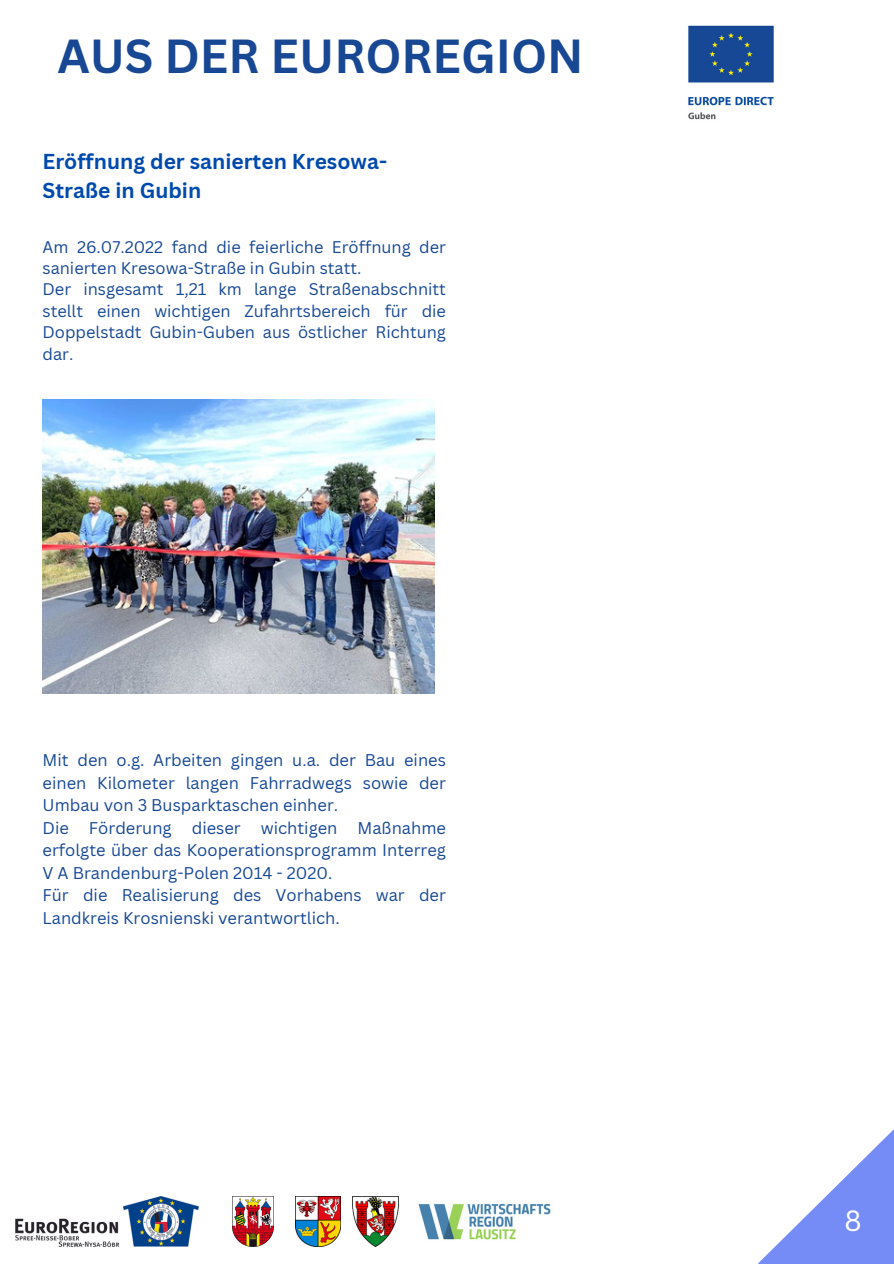
<style>
.page{position:relative;width:894px;height:1264px;background:#fff}
.page>*{position:absolute;margin:0;border:0;box-sizing:border-box;transform-origin:0 0}
.t1{font:700 46.5px "Canva Sans";color:#184893}
.t2{font:28.5px "Canva Sans";color:#fff}
.t3{font:700 21px/29.2px "Canva Sans";color:#004aad}
.t4{font:16.5px/22.5px "Canva Sans";color:#174895;text-align:justify}
.t5{font:16.35px/21.3px "Canva Sans";color:#174895}
</style>
<div class="page">
<svg style="left:758px;top:1130px;width:135px;height:133px"></svg>
<img style="left:15px;top:1196px;width:184px;height:50px">
<img style="left:233px;top:1196px;width:40px;height:50px">
<img style="left:295px;top:1196px;width:45px;height:50px">
<img style="left:352px;top:1196px;width:47px;height:50px">
<img style="left:418px;top:1203px;width:133px;height:37px">
<img style="left:688px;top:25px;width:86px;height:95px">
<img style="left:43px;top:399px;width:391px;height:294px">
<p class="t1" style="left:57px;top:23px;width:527px">AUS DER EUROREGION</p>
<p class="t3" style="left:43px;top:146px;width:346px">Eröffnung der sanierten Kresowa-<br>Straße in Gubin</p>
<p class="t5" style="left:43px;top:236px;width:405px">Am 26.07.2022 fand die feierliche Eröffnung der sanierten Kresowa-Straße in Gubin statt.</p>
<p class="t5" style="left:43px;top:278px;width:405px;text-align:justify">Der insgesamt 1,21 km lange Straßenabschnitt stellt einen wichtigen Zufahrtsbereich für die Doppelstadt Gubin-Guben aus östlicher Richtung dar.</p>
<p class="t4" style="left:43px;top:748px;width:405px">Mit den o.g. Arbeiten gingen u.a. der Bau eines einen Kilometer langen Fahrradwegs sowie der Umbau von 3 Busparktaschen einher.</p>
<p class="t4" style="left:43px;top:816px;width:405px;text-align:left">Die Förderung dieser wichtigen Maßnahme erfolgte über das Kooperationsprogramm Interreg V A Brandenburg-Polen 2014 - 2020.<br>Für die Realisierung des Vorhabens war der Landkreis Krosnienski verantwortlich.</p>
<p class="t2" style="left:844px;top:1200px;width:19px">8</p>
</div>
